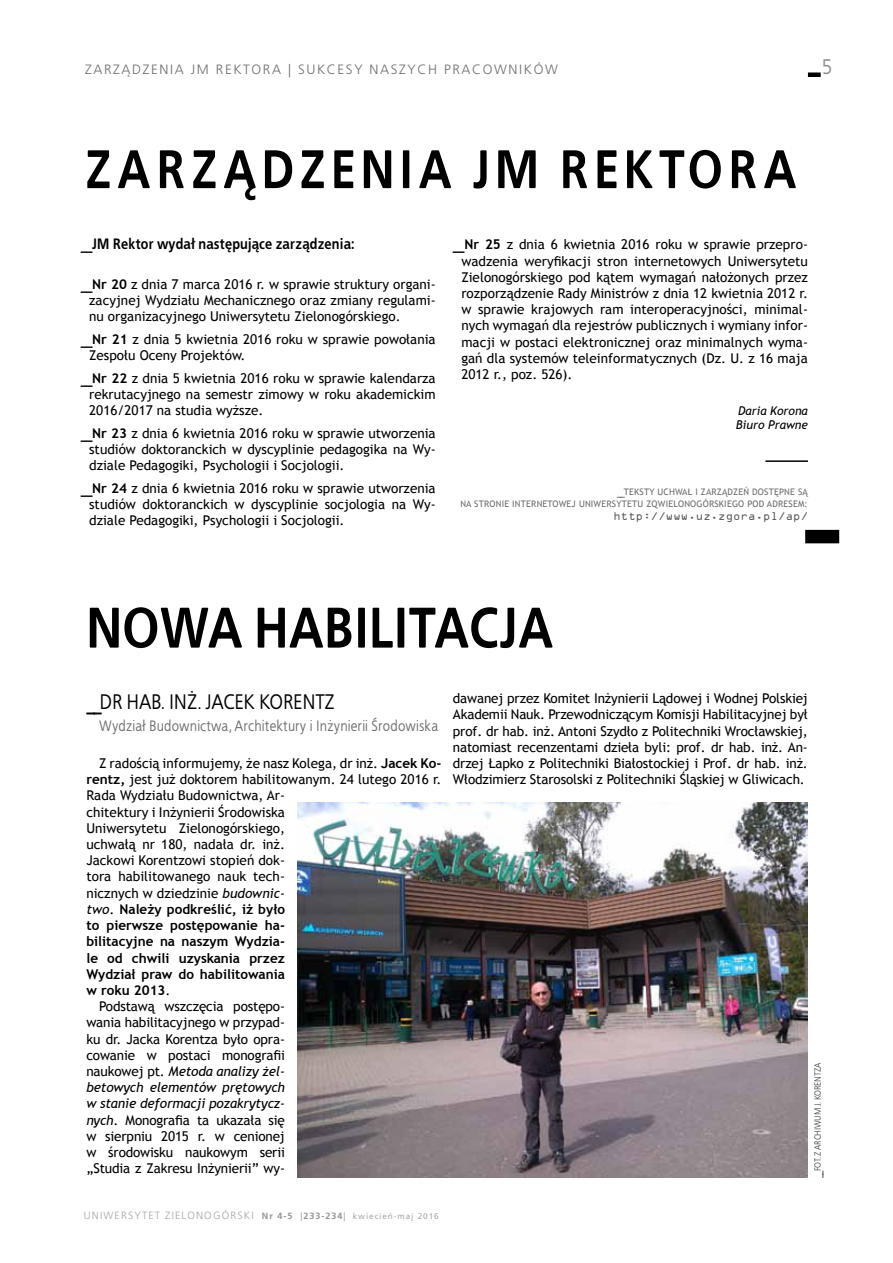
<style>
.page{position:relative;width:893px;height:1263px;background:#fff}
.page>*{position:absolute;margin:0;border:0;box-sizing:border-box;transform-origin:0 0}
.t1{font:700 57px "EFN Bureau OT";color:#000}
.t2{font:700 54px "EFN Bureau OT";letter-spacing:.09em;color:#000}
.t3{font:21px "EFN Bureau OT";color:#000}
.t4{font:21px "EFN Bureau OT";color:#8a8c8e}
.t5{font:15px "EFN Bureau OT";letter-spacing:.02em;color:#6d6e71}
.t6{font:700 15px "EFN Bureau OT";letter-spacing:.01em;color:#000}
.t7{font:13.5px/16.2px "Trebuchet MS";color:#000;text-align:justify}
.t8{font:700 13.5px "Trebuchet MS";color:#000}
.t9{font:italic 13.5px "Trebuchet MS";letter-spacing:-.01em;color:#000}
.t10{font:300 13.5px "Frutiger LT Pro";letter-spacing:.12em;color:#6d6e71}
.t11{font:12px "OCRA Extended";letter-spacing:.02em;color:#58595b}
.t12{font:italic 12px/14.4px "Trebuchet MS";color:#000}
.t13{font:300 10.5px "Frutiger LT Pro";letter-spacing:.11em;color:#a3a5a8}
.t14{font:9px "Trebuchet MS";letter-spacing:.02em;color:#6d6e71}
.t15{font:9px "EFN Bureau OT";color:#4d4d4f}
.s1{font-family:"EFN Bureau OT";font-weight:700;font-size:15px}
.s2{font-weight:700}
.s3{font-family:"EFN Bureau OT";font-weight:700;font-size:10.5px}
.s4{font-style:italic}
.s5{font-weight:400;font-style:italic}
.s6{font-weight:400}
.s7{font-style:normal}
.s8{font-weight:700;font-size:10.5px}
.s9{font-weight:700;font-size:9px;color:#939597}
.s10{font-size:9px;color:#939597}
.s11{font-weight:400;font-size:8.25px;color:#a4a7a9}
</style>
<div class="page">
<div style="left:808px;top:72px;width:13px;height:5px;background:#000"></div>
<hr style="left:765px;top:460px;width:43px;height:2px;background:#000">
<div style="left:805px;top:530px;width:34px;height:13px;background:#000"></div>
<img style="left:298px;top:802px;width:510px;height:376px">
<p class="t10" style="left:85px;top:61px;width:67px">ZARZĄDZENI</p>
<p class="t10" style="left:175px;top:61px;width:51px">A JM REKTOR</p>
<p class="t10" style="left:272px;top:61px;width:36px">A | SUK</p>
<p class="t10" style="left:327px;top:61px;width:20px">CESY</p>
<p class="t10" style="left:370px;top:61px;width:31px">NASZY</p>
<p class="t10" style="left:417px;top:61px;width:77px">CH PRACOWNIKÓW</p>
<h3 class="t4" style="left:822px;top:55px;width:11px">5</h3>
<h2 class="t2" style="left:85px;top:135px;width:713px">ZARZĄDZENIA JM REKTORA</h2>
<p class="t7" style="left:461px;top:237px;width:348px;text-indent:-9px"><span class="s1">__</span><span class="s2">Nr 25</span> z dnia 6 kwietnia 2016 roku w sprawie przepro&shy;wadzenia weryfikacji stron internetowych Uniwersytetu Zielonogórskiego pod kątem wymagań nałożonych przez rozporządzenie Rady Ministrów z dnia 12 kwietnia 2012 r. w sprawie krajowych ram interoperacyjności, minimal&shy;nych wymagań dla rejestrów publicznych i wymiany infor&shy;macji w postaci elektronicznej oraz minimalnych wyma&shy;gań dla systemów teleinformatycznych (Dz. U. z 16 maja 2012 r., poz. 526).</p>
<p class="t12" style="left:736px;top:403px;width:73px">Daria Korona<br>Biuro Prawne</p>
<p class="t6" style="left:81px;top:235px;width:276px">__JM Rektor wydał następujące zarządzenia:</p>
<p class="t7" style="left:89px;top:276px;width:348px;text-indent:-8px"><span class="s1">__</span><span class="s2">Nr 20</span> z dnia 7 marca 2016 r. w sprawie struktury organi&shy;zacyjnej Wydziału Mechanicznego oraz zmiany regulami&shy;nu organizacyjnego Uniwersytetu Zielonogórskiego.</p>
<p class="t7" style="left:89px;top:331px;width:348px;text-indent:-8px"><span class="s1">__</span><span class="s2">Nr 21</span> z dnia 5 kwietnia 2016 roku w sprawie powołania<br>Zespołu Oceny Projektów.</p>
<p class="t7" style="left:89px;top:370px;width:348px;text-indent:-8px"><span class="s1">__</span><span class="s2">Nr 22</span> z dnia 5 kwietnia 2016 roku w sprawie kalendarza rekrutacyjnego na semestr zimowy w roku akademickim 2016/2017 na studia wyższe.</p>
<p class="t7" style="left:89px;top:425px;width:348px;text-indent:-8px"><span class="s1">__</span><span class="s2">Nr 23</span> z dnia 6 kwietnia 2016 roku w sprawie utworzenia studiów doktoranckich w dyscyplinie pedagogika na Wy&shy;dziale Pedagogiki, Psychologii i Socjologii.</p>
<p class="t7" style="left:89px;top:480px;width:348px;text-indent:-8px"><span class="s1">__</span><span class="s2">Nr 24</span> z dnia 6 kwietnia 2016 roku w sprawie utworzenia studiów doktoranckich w dyscyplinie socjologia na Wy&shy;dziale Pedagogiki, Psychologii i Socjologii.</p>
<p class="t14" style="left:617px;top:487px;width:192px"><span class="s3">__</span>Teksty uchwał i zarządzeń dostępne są</p>
<p class="t14" style="left:460px;top:499px;width:20px">na stro</p>
<p class="t14" style="left:496px;top:499px;width:60px">nie internetow</p>
<p class="t14" style="left:567px;top:499px;width:243px">ej Uniwersytetu Zqwielonogórskiego pod adresem:</p>
<p class="t11" style="left:613px;top:509px;width:196px">http://www.uz.zgora.pl/ap/</p>
<h1 class="t1" style="left:86px;top:592px;width:441px">Nowa Habilitacja</h1>
<h3 class="t3" style="left:86px;top:690px;width:250px"><span class="s2">__</span>Dr hab. inż. Jacek Korentz</h3>
<p class="t5" style="left:99px;top:718px;width:340px">Wydział Budownictwa, Architektury i I nżynierii Środowiska</p>
<p class="t7" style="left:99px;top:755px;width:344px">Z radością informujemy, że nasz Kolega, dr inż. <span class="s2">Jacek Ko-</span></p>
<p class="t7" style="left:86px;top:771px;width:357px"><span class="s2">rentz,</span> jest już doktorem habilitowanym. 24 lutego 2016 r.</p>
<p class="t7" style="left:86px;top:788px;width:200px">Rada Wydziału Budownictwa, Ar-</p>
<p class="t7" style="left:86px;top:804px;width:200px">chitektury i I nżynierii Środowiska</p>
<p class="t7" style="left:86px;top:820px;width:200px">Uniwersytetu Zielonogórskiego,</p>
<p class="t7" style="left:86px;top:836px;width:200px">uchwałą nr 180, nadała dr. inż.</p>
<p class="t7" style="left:86px;top:852px;width:200px">Jackowi Korentzowi stopień dok-</p>
<p class="t7" style="left:86px;top:869px;width:200px">tora habilitowanego nauk tech-</p>
<p class="t7" style="left:86px;top:885px;width:200px">nicznych w dziedzinie <span class="s4">budownic-</span></p>
<p class="t8" style="left:86px;top:901px;width:200px"><span class="s5">two</span><span class="s6">.</span> Należy podkreślić, iż było</p>
<p class="t8" style="left:86px;top:917px;width:200px">to pierwsze postępowanie ha-</p>
<p class="t8" style="left:86px;top:933px;width:200px">bilitacyjne na naszym Wydzia-</p>
<p class="t8" style="left:86px;top:949px;width:200px">le od chwili uzyskania przez</p>
<p class="t8" style="left:86px;top:965px;width:200px">Wydział praw do habilitowania</p>
<p class="t8" style="left:86px;top:982px;width:86px">w roku 2013<span class="s6">.</span></p>
<p class="t7" style="left:99px;top:998px;width:187px">Podstawą wszczęcia postępo-</p>
<p class="t7" style="left:86px;top:1014px;width:200px">wania habilitacyjnego w przypad-</p>
<p class="t7" style="left:86px;top:1031px;width:200px">ku dr. Jacka Korentza było opra-</p>
<p class="t7" style="left:86px;top:1047px;width:200px">cowanie w postaci monografii</p>
<p class="t9" style="left:86px;top:1063px;width:200px"><span class="s7">naukowej pt.</span> Metoda analizy żel-</p>
<p class="t9" style="left:86px;top:1079px;width:200px">betowych elementów prętowych</p>
<p class="t9" style="left:86px;top:1095px;width:200px">w stanie deformacji pozakrytycz-</p>
<p class="t7" style="left:86px;top:1112px;width:200px"><span class="s4">nych</span>. Monografia ta ukazała się</p>
<p class="t7" style="left:86px;top:1128px;width:200px">w sierpniu 2015 r. w cenionej</p>
<p class="t7" style="left:86px;top:1144px;width:200px">w środowisku naukowym serii</p>
<p class="t7" style="left:86px;top:1160px;width:200px">„Studia z Zakresu I nżynierii” wy-</p>
<p class="t7" style="left:453px;top:690px;width:357px">dawanej przez Komitet I nżynierii Lądowej i Wodnej Polskiej Akademii Nauk. Przewodniczącym Komisji Habilitacyjnej był prof. dr hab. inż. Antoni Szydło z Politechniki Wrocławskiej, natomiast recenzentami dzieła byli: prof. dr hab. inż. An&shy;drzej Łapko z Politechniki Białostockiej i Prof. dr hab. inż.<br>Włodzimierz Starosolski z Politechniki Śląskiej w Gliwicach.</p>
<p class="t15" style="left:812px;top:1178px;width:117px;rotate:-90deg"><span class="s8">__</span>fot. z archiwum J. Korentza</p>
<p class="t13" style="left:84px;top:1209px;width:356px">UNIWERSYTET ZIELONOGÓRSKI <span class="s9">Nr 4-5</span> <span class="s10">|</span><span class="s9">233-234</span><span class="s10">|</span> <span class="s11">kwiecień-maj 2016</span></p>
</div>
